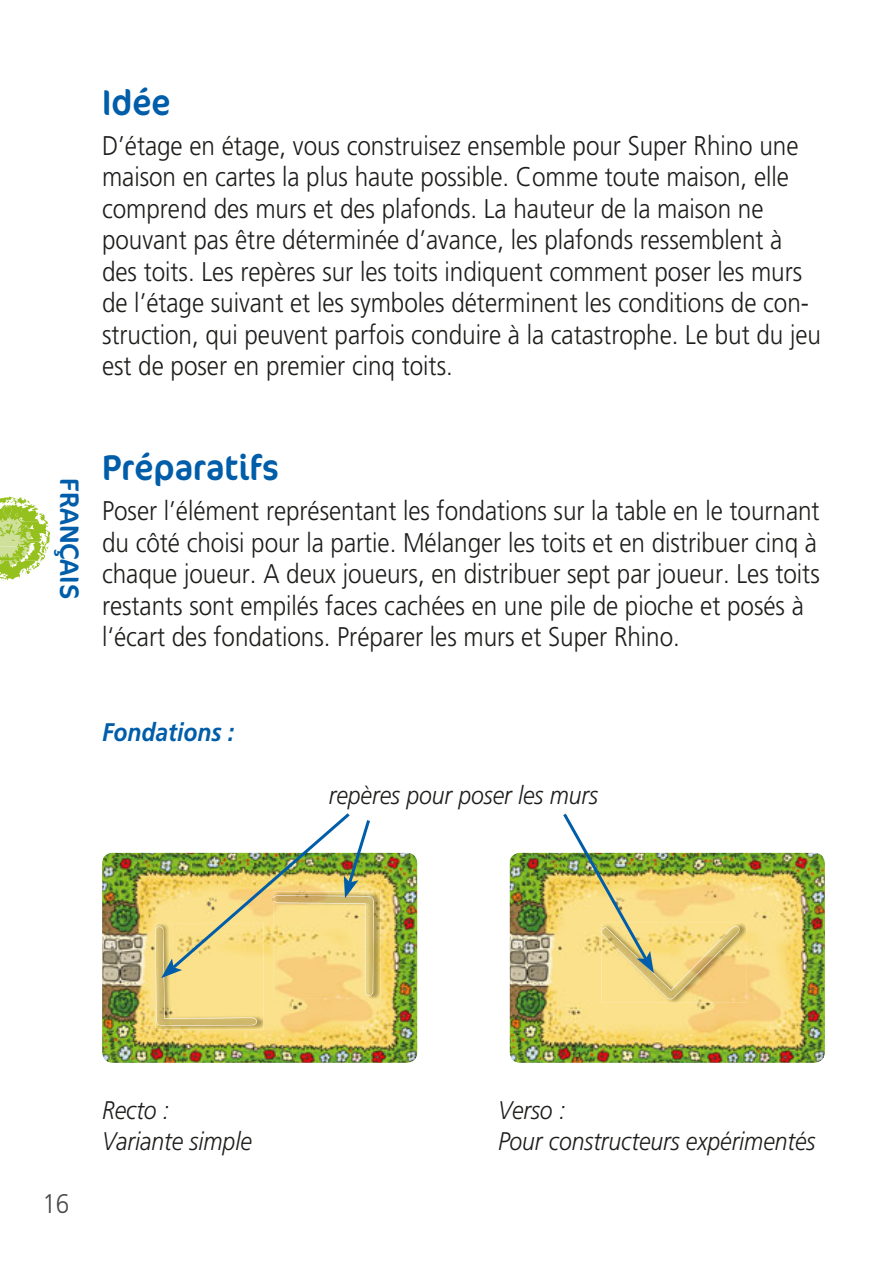
<style>
.page{position:relative;width:893px;height:1263px;background:#fff}
.page>*{position:absolute;margin:0;border:0;box-sizing:border-box;transform-origin:0 0}
.t1{font:36px "Cocon";color:#005da9;scale:.95 1}
.t2{font:300 27px/31.5px "Frutiger LT";color:#1d1d1b;scale:.9 1}
.t3{font:27px "Cocon";color:#005da9}
.t4{font:300 27px "Frutiger LT";color:#4a4a49;scale:.9 1}
.t5{font:italic 300 25.5px "Frutiger LT";color:#1d1d1b;scale:.9 1}
.t6{font:italic 700 25.5px "Frutiger LT";color:#005da9;scale:.9 1}
</style>
<div class="page">
<svg style="left:0;top:496px;width:51px;height:74px"></svg>
<img style="left:0;top:569px;width:33px;height:12px">
<img style="left:0;top:556px;width:36px;height:11px">
<img style="left:0;top:542px;width:49px;height:14px">
<img style="left:2px;top:537px;width:44px;height:5px">
<img style="left:0;top:522px;width:48px;height:15px">
<img style="left:5px;top:520px;width:39px;height:3px">
<img style="left:4px;top:513px;width:39px;height:4px">
<img style="left:102px;top:853px;width:315px;height:210px;border-radius:11px">
<img style="left:273px;top:892px;width:107px;height:107px">
<img style="left:273px;top:896px;width:100px;height:99px">
<img style="left:156px;top:923px;width:108px;height:107px">
<img style="left:155px;top:927px;width:102px;height:99px">
<img style="left:156px;top:926px;width:101px;height:98px">
<img style="left:509px;top:853px;width:316px;height:210px;border-radius:11px">
<img style="left:601px;top:923px;width:145px;height:80px">
<img style="left:601px;top:927px;width:138px;height:72px">
<img style="left:161px;top:813px;width:211px;height:165px">
<img style="left:560px;top:813px;width:94px;height:160px">
<h1 class="t1" style="left:102px;top:89px;width:74px">Idée</h1>
<p class="t2" style="left:102px;top:131px;width:800px">D’étage en étage, vous construisez ensemble pour Super Rhino une maison en cartes la plus haute possible. Comme toute maison, elle comprend des murs et des plafonds. La hauteur de la maison ne pouvant pas être déterminée d’avance, les plafonds ressemblent à des toits. Les repères sur les toits indiquent comment poser les murs de l’étage suivant et les symboles déterminent les conditions de con&shy;struction, qui peuvent parfois conduire à la catastrophe. Le but du jeu est de poser en premier cinq toits.</p>
<p class="t3" style="left:79px;top:478px;width:122px;rotate:90deg">FRANÇAIS</p>
<h1 class="t1" style="left:102px;top:455px;width:188px">Préparatifs</h1>
<p class="t2" style="left:102px;top:497px;width:799px">Poser l’élément représentant les fondations sur la table en le tournant du côté choisi pour la partie. Mélanger les toits et en distribuer cinq à chaque joueur. A deux joueurs, en distribuer sept par joueur. Les toits restants sont empilés faces cachées en une pile de pioche et posés à l‘écart des fondations. Préparer les murs et Super Rhino.</p>
<p class="t6" style="left:102px;top:720px;width:148px">Fondations :</p>
<p class="t5" style="left:329px;top:783px;width:301px">repères pour poser les murs</p>
<p class="t4" style="left:43px;top:1190px;width:31px">16</p>
<p class="t5" style="left:102px;top:1098px;width:76px">Recto :</p>
<p class="t5" style="left:498px;top:1098px;width:76px">Verso :</p>
<p class="t5" style="left:102px;top:1129px;width:168px">Variante simple</p>
<p class="t5" style="left:498px;top:1129px;width:354px">Pour constructeurs expérimentés</p>
</div>
